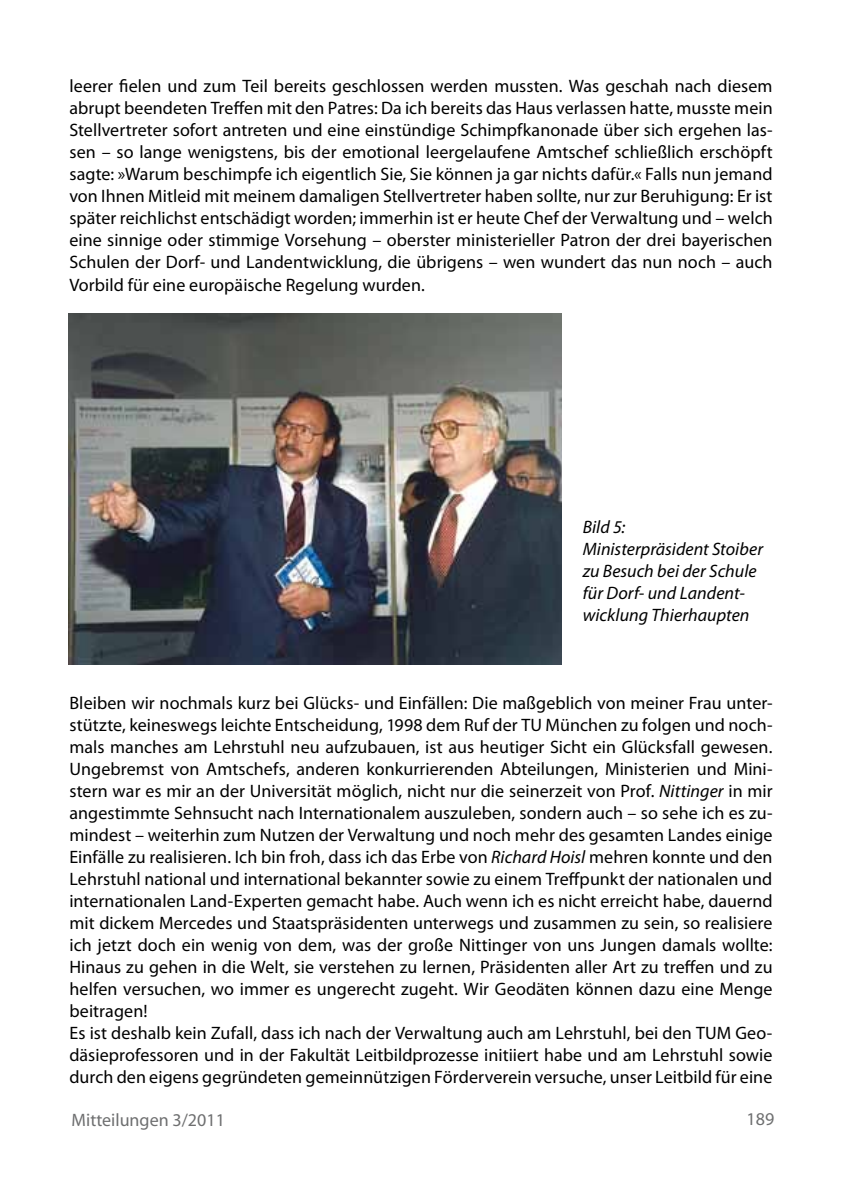
<style>
.page{position:relative;width:844px;height:1196px;background:#fff}
.page>*{position:absolute;margin:0;border:0;box-sizing:border-box;transform-origin:0 0}
.t1{font:18px/22px "Myriad Pro";letter-spacing:.005em;color:#000;text-align:justify}
.t2{font:italic 18px/22px "Myriad Pro";letter-spacing:.005em;color:#000}
.t3{font:18px "Myriad";color:#6e6f70}
.s1{font-style:italic}
</style>
<div class="page">
<img style="left:68px;top:313px;width:493px;height:351px">
<p class="t1" style="left:69px;top:75px;width:705px">leerer fielen und zum Teil bereits geschlossen werden mussten. Was geschah nach diesem abrupt beendeten Treffen mit den Patres: Da ich bereits das Haus verlassen hatte, musste mein Stellvertreter sofort antreten und eine einstündige Schimpfkanonade über sich ergehen las&shy;sen – so lange wenigstens, bis der emotional leergelaufene Amtschef schließlich erschöpft sagte: »Warum beschimpfe ich eigentlich Sie, Sie können ja gar nichts dafür.« Falls nun jemand von Ihnen Mitleid mit meinem damaligen Stellvertreter haben sollte, nur zur Beruhigung: Er ist später reichlichst entschädigt worden; immerhin ist er heute Chef der Verwaltung und – welch eine sinnige oder stimmige Vorsehung – oberster ministerieller Patron der drei bayerischen Schulen der Dorf- und Landentwicklung, die übrigens – wen wundert das nun noch – auch Vorbild für eine europäische Regelung wurden.</p>
<p class="t2" style="left:582px;top:515px;width:182px">Bild 5:<br>Ministerpräsident Stoiber zu Besuch bei der Schule für Dorf- und Landent&shy;wicklung Thierhaupten</p>
<p class="t1" style="left:69px;top:691px;width:705px;text-align:left">Bleiben wir nochmals kurz bei Glücks- und Einfällen: Die maßgeblich von meiner Frau unter&shy;stützte, keineswegs leichte Entscheidung, 1998 dem Ruf der TU München zu folgen und noch&shy;mals manches am Lehrstuhl neu aufzubauen, ist aus heutiger Sicht ein Glücksfall gewesen.<br>Ungebremst von Amtschefs, anderen konkurrierenden Abteilungen, Ministerien und Mini&shy;stern war es mir an der Universität möglich, nicht nur die seinerzeit von Prof. <span class="s1">Nittinger</span> in mir angestimmte Sehnsucht nach Internationalem auszuleben, sondern auch – so sehe ich es zu&shy;mindest – weiterhin zum Nutzen der Verwaltung und noch mehr des gesamten Landes einige Einfälle zu realisieren. Ich bin froh, dass ich das Erbe von <span class="s1">Richard Hoisl</span> mehren konnte und den Lehrstuhl national und international bekannter sowie zu einem Treffpunkt der nationalen und internationalen Land-Experten gemacht habe. Auch wenn ich es nicht erreicht habe, dauernd mit dickem Mercedes und Staatspräsidenten unterwegs und zusammen zu sein, so realisiere ich jetzt doch ein wenig von dem, was der große Nittinger von uns Jungen damals wollte:<br>Hinaus zu gehen in die Welt, sie verstehen zu lernen, Präsidenten aller Art zu treffen und zu helfen versuchen, wo immer es ungerecht zugeht. Wir Geodäten können dazu eine Menge beitragen!<br>Es ist deshalb kein Zufall, dass ich nach der Verwaltung auch am Lehrstuhl, bei den TUM Geo&shy;däsieprofessoren und in der Fakultät Leitbildprozesse initiiert habe und am Lehrstuhl sowie durch den eigens gegründeten gemeinnützigen Förderverein versuche, unser Leitbild für eine</p>
<p class="t3" style="left:72px;top:1110px;width:155px">Mitteilungen 3/2011</p>
<p class="t3" style="left:746px;top:1109px;width:29px">189</p>
</div>
